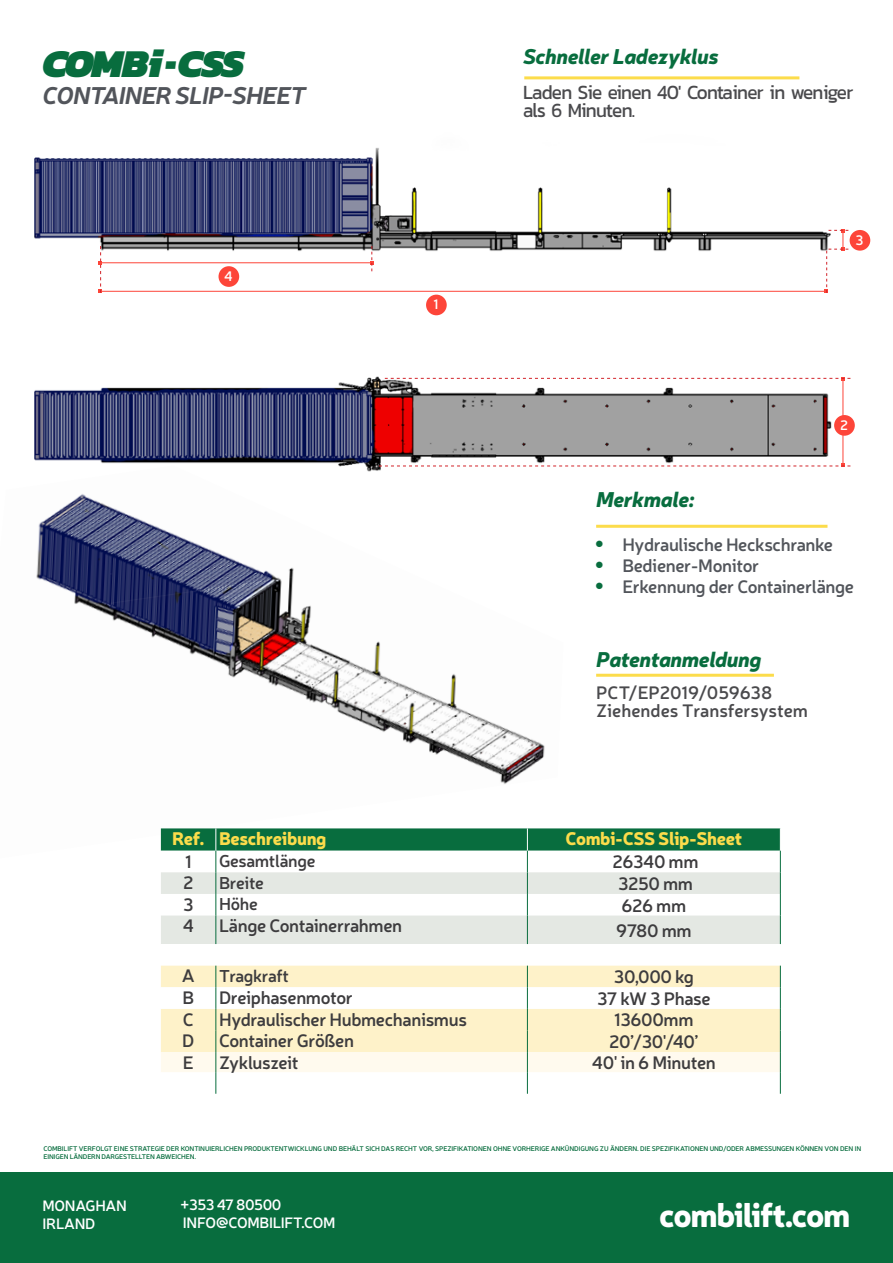
<style>
.page{position:relative;width:893px;height:1263px;background:#fff}
.page>*{position:absolute;margin:0;border:0;box-sizing:border-box;transform-origin:0 0}
.t1{font:italic 900 40.05px "Kanit";letter-spacing:-.05em;color:#086d3e}
.t2{font:900 33px "Neris";letter-spacing:-.04em;color:#fff}
.t3{font:italic 700 24px "Neris";letter-spacing:-.03em;color:#52555b}
.t4{font:italic 900 21px "Neris";letter-spacing:-.02em;color:#086d3e}
.t5{font:20.55px/18px "Kanit";letter-spacing:-.04em;color:#4a4a4d;scale:.92 1}
.t6{font:600 18px "Neris";letter-spacing:-.02em;color:#3d3c3e}
.t7{font:600 18px "Neris";letter-spacing:-.02em;color:#52555b}
.t8{font:600 18px/18px "Neris";color:#4a4a4d}
.t9{font:900 18px "Neris";letter-spacing:-.02em;color:#fcdc4b}
.t10{font:600 17.1px "Neris";letter-spacing:-.02em;color:#3d3c3e}
.t11{font:600 15px/18px "Neris";letter-spacing:-.02em;color:#fff}
.t12{font:600 13.8px "Neris";color:#fff}
.t13{font:600 6.75px/8.1px "Neris";letter-spacing:-.02em;color:#086d3e}
.s1{font-family:"Myriad Pro";font-style:italic;font-size:27px;color:#086d3e}
</style>
<div class="page">
<hr style="left:596px;top:525px;width:231px;height:3px;background:#fcdc4b">
<div style="left:0;top:1172px;width:893px;height:91px;background:#086d3e"></div>
<img style="left:34px;top:315px;width:821px;height:152px">
<img style="left:34px;top:148px;width:837px;height:167px">
<div style="left:218px;top:266px;width:21px;height:21px;background:#fd4539;border-radius:50%"></div>
<hr style="left:843px;top:379px;width:1px;height:86px;background:#fd4539">
<div style="left:426px;top:295px;width:21px;height:20px;background:#fd4539;border-radius:50%"></div>
<hr style="left:100px;top:291px;width:726px;height:1px;background:#fd4539">
<hr style="left:100px;top:262px;width:272px;height:1px;background:#fd4539">
<svg style="left:99px;top:246px;width:3px;height:47px"></svg>
<svg style="left:371px;top:246px;width:3px;height:25px"></svg>
<svg style="left:824px;top:230px;width:24px;height:63px"></svg>
<svg style="left:385px;top:378px;width:465px;height:3px"></svg>
<svg style="left:379px;top:463px;width:471px;height:4px"></svg>
<div style="left:834px;top:415px;width:21px;height:21px;background:#fd4539;border-radius:50%"></div>
<div style="left:850px;top:230px;width:20px;height:21px;background:#fd4539;border-radius:50%"></div>
<img style="left:34px;top:466px;width:529px;height:385px">
<svg style="left:161px;top:828px;width:620px;height:116px"></svg>
<svg style="left:161px;top:966px;width:620px;height:128px"></svg>
<hr style="left:596px;top:674px;width:178px;height:3px;background:#fcdc4b">
<hr style="left:524px;top:76px;width:275px;height:3px;background:#fcdc4b">
<h1 class="t1" style="left:43px;top:30px;width:203px">COMBi-CSS</h1>
<h3 class="t3" style="left:43px;top:78px;width:265px">CONTAINER SLIP-SHEET</h3>
<h3 class="t12" style="left:224px;top:267px;width:10px">4</h3>
<h3 class="t12" style="left:434px;top:295px;width:6px">1</h3>
<h3 class="t4" style="left:523px;top:41px;width:197px">Schneller Ladezyklus</h3>
<h3 class="t5" style="left:523px;top:82px;width:360px">Laden Sie einen 40' Container in weniger als 6 Minuten.</h3>
<h3 class="t4" style="left:596px;top:483px;width:100px">Merkmale:</h3>
<h3 class="t12" style="left:855px;top:230px;width:10px">3</h3>
<h3 class="t12" style="left:840px;top:415px;width:10px">2</h3>
<h3 class="t7" style="left:595px;top:532px;width:239px"><span class="s1">•</span> Hydraulische Heckschranke</h3>
<h3 class="t7" style="left:595px;top:553px;width:165px"><span class="s1">•</span> Bediener-Monitor</h3>
<h3 class="t7" style="left:595px;top:574px;width:260px"><span class="s1">•</span> Erkennung der Containerlänge</h3>
<h3 class="t4" style="left:596px;top:644px;width:167px">Patentanmeldung</h3>
<h3 class="t8" style="left:596px;top:683px;width:213px">PCT/EP2019/059638<br>Ziehendes Transfersystem</h3>
<h3 class="t9" style="left:172px;top:825px;width:156px">Ref. Beschreibung</h3>
<h3 class="t9" style="left:565px;top:825px;width:179px">Combi-CSS Slip-Sheet</h3>
<h3 class="t6" style="left:185px;top:849px;width:8px">1</h3>
<h3 class="t10" style="left:219px;top:849px;width:98px">Gesamtlänge</h3>
<h3 class="t6" style="left:613px;top:850px;width:87px">26340 mm</h3>
<h3 class="t6" style="left:183px;top:870px;width:12px">2</h3>
<h3 class="t10" style="left:219px;top:871px;width:46px">Breite</h3>
<h3 class="t6" style="left:618px;top:871px;width:77px">3250 mm</h3>
<h3 class="t6" style="left:183px;top:892px;width:12px">3</h3>
<h3 class="t10" style="left:219px;top:892px;width:40px">Höhe</h3>
<h3 class="t6" style="left:622px;top:893px;width:66px">626 mm</h3>
<h3 class="t6" style="left:183px;top:914px;width:13px">4</h3>
<h3 class="t6" style="left:219px;top:914px;width:185px">Länge Containerrahmen</h3>
<h3 class="t6" style="left:616px;top:918px;width:77px">9780 mm</h3>
<h3 class="t6" style="left:182px;top:964px;width:14px">A</h3>
<h3 class="t10" style="left:219px;top:964px;width:71px">Tragkraft</h3>
<h3 class="t6" style="left:614px;top:964px;width:81px">30,000 kg</h3>
<h3 class="t6" style="left:182px;top:985px;width:13px">B</h3>
<h3 class="t6" style="left:219px;top:985px;width:135px">Dreiphasenmotor</h3>
<h3 class="t6" style="left:597px;top:986px;width:115px">37 kW 3 Phase</h3>
<h3 class="t6" style="left:183px;top:1007px;width:13px">C</h3>
<h3 class="t6" style="left:219px;top:1007px;width:249px">Hydraulischer Hubmechanismus</h3>
<h3 class="t6" style="left:614px;top:1008px;width:81px">13600mm</h3>
<h3 class="t6" style="left:182px;top:1028px;width:14px">D</h3>
<h3 class="t6" style="left:219px;top:1028px;width:136px">Container Größen</h3>
<h3 class="t6" style="left:609px;top:1029px;width:91px">20’/30'/40’</h3>
<h3 class="t6" style="left:183px;top:1050px;width:12px">E</h3>
<h3 class="t6" style="left:219px;top:1050px;width:81px">Zykluszeit</h3>
<h3 class="t6" style="left:592px;top:1050px;width:125px">40' in 6 Minuten</h3>
<p class="t13" style="left:43px;top:1144px;width:819px">COMBILIFT VERFOLGT EINE STRATEGIE DER KONTINUIERLICHEN PRODUKTENTWICKLUNG UND BEHÄLT SICH DAS RECHT VOR, SPEZIFIKATIONEN OHNE VORHERIGE ANKÜNDIGUNG ZU ÄNDERN. DIE SPEZIFIKATIONEN UND/ODER ABMESSUNGEN KÖNNEN VON DEN IN<br>EINIGEN LÄNDERN DARGESTELLTEN ABWEICHEN.</p>
<h3 class="t11" style="left:43px;top:1196px;width:86px">MONAGHAN<br>IRLAND</h3>
<h3 class="t11" style="left:180px;top:1195px;width:157px">+353 47 80500<br>INFO@COMBILIFT.COM</h3>
<h2 class="t2" style="left:659px;top:1191px;width:193px">combilift.com</h2>
</div>
